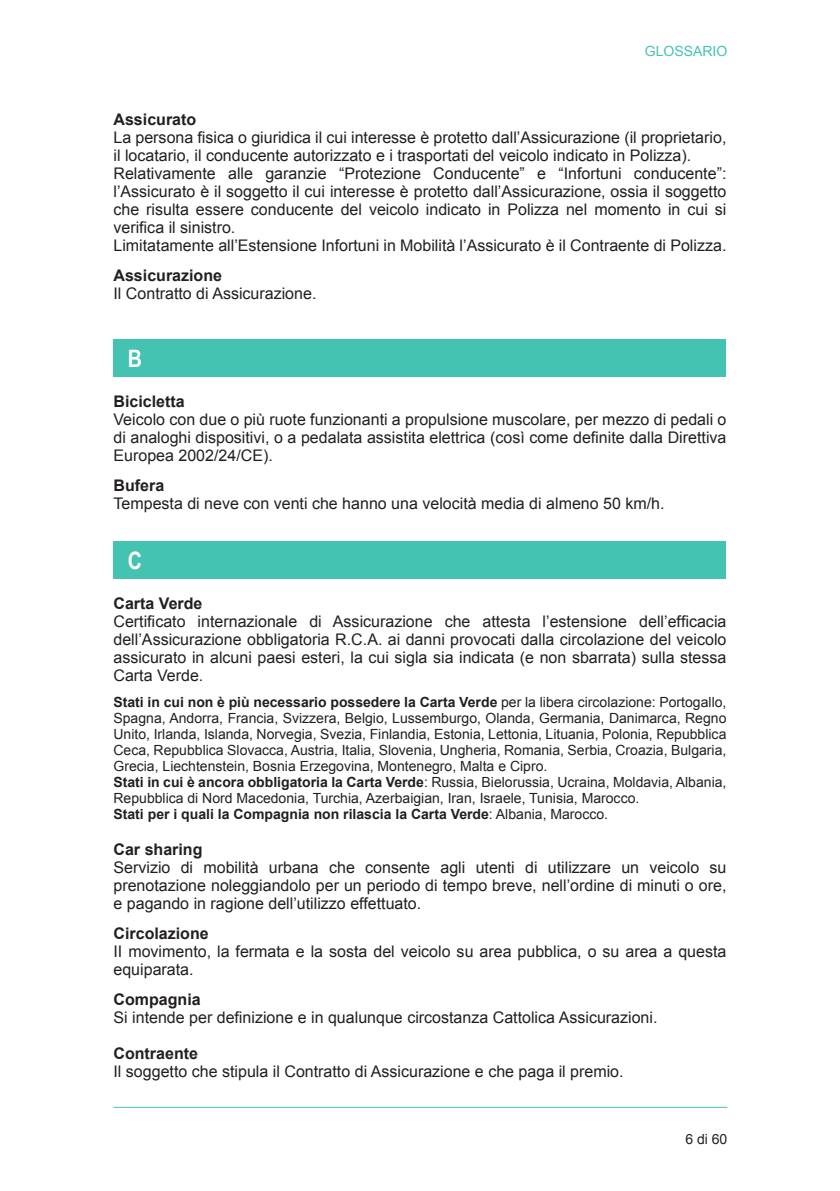
<style>
.page{position:relative;width:840px;height:1191px;background:#fff}
.page>*{position:absolute;margin:0;border:0;box-sizing:border-box;transform-origin:0 0}
.t1{font:700 24px "Arial Narrow";color:#fff}
.testo{font:16px/18px "Arial";color:#231f20;text-align:justify}
.testo-2{font:700 16px "Arial";color:#231f20}
.testo-3{font:14px/16px "Arial";color:#231f20;text-align:justify}
.testo-4{font:700 14px "Arial";color:#231f20}
.t2{font:14px "Arial";color:#44c2b2}
.s1{font-weight:700}
.s2{font-weight:400}
</style>
<div class="page">
<hr style="left:113px;top:1106px;width:614px;height:1px;background:#44c2b2">
<div style="left:113px;top:339px;width:613px;height:38px;background:#44c2b2"></div>
<div style="left:113px;top:541px;width:613px;height:38px;background:#44c2b2"></div>
<p class="t2" style="left:644px;top:42px;width:84px">GLOSSARIO</p>
<p class="testo-2" style="left:113px;top:109px;width:84px">Assicurato</p>
<p class="testo" style="left:113px;top:129px;width:614px">La persona fisica o giuridica il cui interesse è protetto dall’Assicurazione (il proprietario, il locatario, il conducente autorizzato e i trasportati del veicolo indicato in Polizza).</p>
<p class="testo" style="left:113px;top:165px;width:614px">Relativamente alle garanzie “Protezione Conducente” e “Infortuni conducente”: l’Assicurato è il soggetto il cui interesse è protetto dall’Assicurazione, ossia il soggetto che risulta essere conducente del veicolo indicato in Polizza nel momento in cui si verifica il sinistro.</p>
<p class="testo" style="left:113px;top:237px;width:614px">Limitatamente all’Estensione Infortuni in Mobilità l’Assicurato è il Contraente di Polizza.</p>
<p class="testo-2" style="left:113px;top:265px;width:110px">Assicurazione</p>
<p class="testo" style="left:113px;top:285px;width:204px">Il Contratto di Assicurazione.</p>
<p class="t1" style="left:128px;top:340px;width:16px">B</p>
<p class="testo-2" style="left:113px;top:391px;width:73px">Bicicletta</p>
<p class="testo" style="left:113px;top:411px;width:614px">Veicolo con due o più ruote funzionanti a propulsione muscolare, per mezzo di pedali o di analoghi dispositivi, o a pedalata assistita elettrica (così come definite dalla Direttiva Europea 2002/24/CE).</p>
<p class="testo-2" style="left:113px;top:475px;width:52px">Bufera</p>
<p class="testo" style="left:113px;top:495px;width:552px">Tempesta di neve con venti che hanno una velocità media di almeno 50 km/h.</p>
<p class="t1" style="left:128px;top:542px;width:16px">C</p>
<p class="testo-2" style="left:113px;top:593px;width:90px">Carta Verde</p>
<p class="testo" style="left:113px;top:613px;width:614px">Certificato internazionale di Assicurazione che attesta l’estensione dell’efficacia dell’Assicurazione obbligatoria R.C.A. ai danni provocati dalla circolazione del veicolo assicurato in alcuni paesi esteri, la cui sigla sia indicata (e non sbarrata) sulla stessa Carta Verde.</p>
<p class="testo-3" style="left:113px;top:694px;width:614px"><span class="s1">Stati in cui non è più necessario possedere la Carta Verde</span> per la libera circolazione: Portogallo, Spagna, Andorra, Francia, Svizzera, Belgio, Lussemburgo, Olanda, Germania, Danimarca, Regno Unito, Irlanda, Islanda, Norvegia, Svezia, Finlandia, Estonia, Lettonia, Lituania, Polonia, Repubblica Ceca, Repubblica Slovacca, Austria, Italia, Slovenia, Ungheria, Romania, Serbia, Croazia, Bulgaria, Grecia, Liechtenstein, Bosnia Erzegovina, Montenegro, Malta e Cipro.</p>
<p class="testo-3" style="left:113px;top:774px;width:614px"><span class="s1">Stati in cui è ancora obbligatoria la Carta Verde</span>: Russia, Bielorussia, Ucraina, Moldavia, Albania,<br>Repubblica di Nord Macedonia, Turchia, Azerbaigian, Iran, Israele, Tunisia, Marocco.</p>
<p class="testo-4" style="left:113px;top:805px;width:496px">Stati per i quali la Compagnia non rilascia la Carta Verde<span class="s2">: Albania, Marocco.</span></p>
<p class="testo-2" style="left:113px;top:839px;width:90px">Car sharing</p>
<p class="testo" style="left:113px;top:859px;width:614px">Servizio di mobilità urbana che consente agli utenti di utilizzare un veicolo su prenotazione noleggiandolo per un periodo di tempo breve, nell’ordine di minuti o ore, e pagando in ragione dell’utilizzo effettuato.</p>
<p class="testo-2" style="left:113px;top:923px;width:97px">Circolazione</p>
<p class="testo" style="left:113px;top:943px;width:614px">II movimento, la fermata e la sosta del veicolo su area pubblica, o su area a questa equiparata.</p>
<p class="testo-2" style="left:113px;top:989px;width:89px">Compagnia</p>
<p class="testo" style="left:113px;top:1009px;width:545px">Si intende per definizione e in qualunque circostanza Cattolica Assicurazioni.</p>
<p class="testo-2" style="left:113px;top:1043px;width:86px">Contraente</p>
<p class="testo" style="left:113px;top:1063px;width:511px">Il soggetto che stipula il Contratto di Assicurazione e che paga il premio.</p>
<p class="testo-3" style="left:685px;top:1131px;width:44px">6 di 60</p>
</div>
